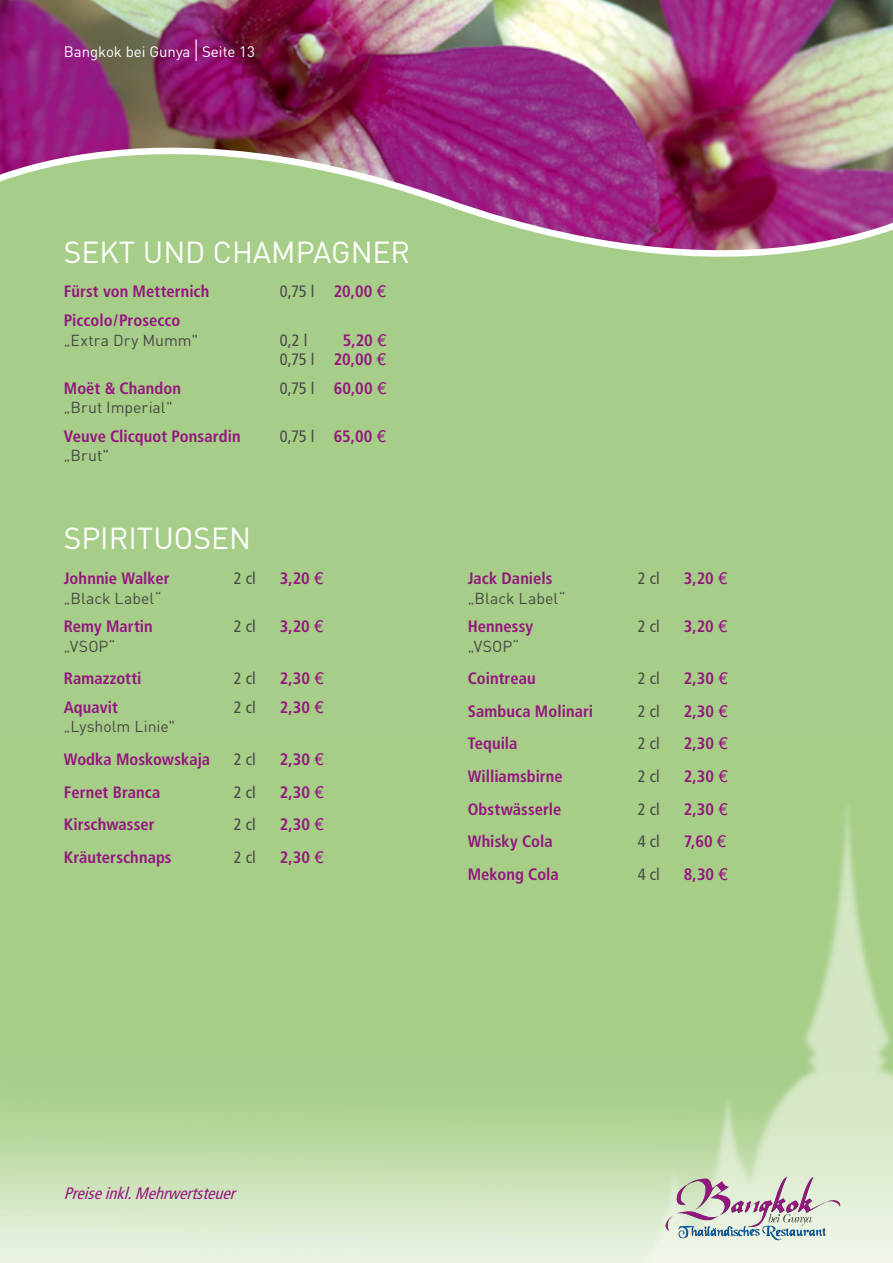
<style>
.page{position:relative;width:893px;height:1263px;background:#a7ce88}
.page>*{position:absolute;margin:0;border:0;box-sizing:border-box;transform-origin:0 0}
.t1{font:30px "DIN";color:#fff}
.t2{font:700 condensed 16.5px/19.8px "Frutiger";letter-spacing:.005em;color:#941680;text-align:right}
.t3{font:condensed 16.5px "Frutiger";letter-spacing:-.005em;color:#484847}
.t4{font:italic condensed 16.5px "Frutiger";color:#941680}
.t5{font:15.75px "DIN";letter-spacing:.005em;color:#484847}
.t6{font:15px "DIN";color:#fff}
.s1{font-size:30px}
.s2{font-weight:700;color:#941680}
.s3{font-family:"LT Euro Money";font-stretch:normal;color:#941680}
.s4{font-family:"LT Euro Money";font-weight:400;font-stretch:normal}
.s5{font-weight:400;color:#484847}
</style>
<div class="page">
<img style="left:0;top:0;width:893px;height:257px">
<img style="left:0;top:808px;width:893px;height:455px">
<svg style="left:665px;top:1176px;width:176px;height:64px;background:#cacac6"></svg>
<p class="t6" style="left:64px;top:42px;width:193px">Bangkok bei Gunya <span class="s1">I</span> Seite 13</p>
<h1 class="t1" style="left:64px;top:233px;width:348px">SEKT UND CHAMPAGNER</h1>
<p class="t2" style="left:64px;top:282px;width:147px">Fürst von Metternich</p>
<p class="t3" style="left:280px;top:282px;width:108px">0,75 l <span class="s2">20,00</span> <span class="s3">5</span></p>
<p class="t2" style="left:64px;top:310px;width:118px">Piccolo/Prosecco</p>
<p class="t5" style="left:64px;top:330px;width:136px">„Extra Dry Mumm"</p>
<p class="t3" style="left:280px;top:330px;width:29px">0,2 l</p>
<p class="t2" style="left:280px;top:330px;width:108px">5,20 <span class="s4">5<br></span><span class="s5">0,75 l</span> 20,00 <span class="s4">5</span></p>
<p class="t2" style="left:64px;top:378px;width:119px">Moët &amp; Chandon</p>
<p class="t3" style="left:280px;top:378px;width:108px">0,75 l <span class="s2">60,00</span> <span class="s3">5</span></p>
<p class="t5" style="left:64px;top:398px;width:111px">„Brut Imperial"</p>
<p class="t2" style="left:64px;top:426px;width:178px">Veuve Clicquot Ponsardin</p>
<p class="t3" style="left:280px;top:426px;width:108px">0,75 l <span class="s2">65,00</span> <span class="s3">5</span></p>
<p class="t5" style="left:64px;top:445px;width:47px">„Brut"</p>
<h1 class="t1" style="left:64px;top:520px;width:189px">SPIRITUOSEN</h1>
<p class="t2" style="left:64px;top:568px;width:107px">Johnnie Walker</p>
<p class="t3" style="left:234px;top:568px;width:23px">2 cl</p>
<p class="t2" style="left:280px;top:568px;width:45px">3,20 <span class="s4">5</span></p>
<p class="t5" style="left:64px;top:588px;width:99px">„Black Label“</p>
<p class="t2" style="left:64px;top:616px;width:91px">Remy Martin</p>
<p class="t3" style="left:234px;top:617px;width:23px">2 cl</p>
<p class="t2" style="left:280px;top:616px;width:45px">3,20 <span class="s4">5</span></p>
<p class="t5" style="left:64px;top:636px;width:53px">„VSOP“</p>
<p class="t2" style="left:64px;top:669px;width:79px">Ramazzotti</p>
<p class="t3" style="left:234px;top:669px;width:23px">2 cl</p>
<p class="t2" style="left:280px;top:669px;width:45px">2,30 <span class="s4">5</span></p>
<p class="t2" style="left:64px;top:697px;width:56px">Aquavit</p>
<p class="t3" style="left:234px;top:697px;width:23px">2 cl</p>
<p class="t2" style="left:280px;top:697px;width:45px">2,30 <span class="s4">5</span></p>
<p class="t5" style="left:64px;top:717px;width:113px">„Lysholm Linie"</p>
<p class="t2" style="left:64px;top:749px;width:148px">Wodka Moskowskaja</p>
<p class="t3" style="left:234px;top:750px;width:23px">2 cl</p>
<p class="t2" style="left:280px;top:749px;width:45px">2,30 <span class="s4">5</span></p>
<p class="t2" style="left:64px;top:782px;width:98px">Fernet Branca</p>
<p class="t3" style="left:234px;top:782px;width:23px">2 cl</p>
<p class="t2" style="left:280px;top:782px;width:45px">2,30 <span class="s4">5</span></p>
<p class="t2" style="left:64px;top:814px;width:92px">Kirschwasser</p>
<p class="t3" style="left:234px;top:815px;width:23px">2 cl</p>
<p class="t2" style="left:280px;top:814px;width:45px">2,30 <span class="s4">5</span></p>
<p class="t2" style="left:64px;top:847px;width:109px">Kräuterschnaps</p>
<p class="t3" style="left:234px;top:847px;width:23px">2 cl</p>
<p class="t2" style="left:280px;top:847px;width:45px">2,30 <span class="s4">5</span></p>
<p class="t2" style="left:468px;top:568px;width:86px">Jack Daniels</p>
<p class="t3" style="left:638px;top:568px;width:23px">2 cl</p>
<p class="t2" style="left:684px;top:568px;width:45px">3,20 <span class="s4">5</span></p>
<p class="t5" style="left:468px;top:588px;width:99px">„Black Label“</p>
<p class="t2" style="left:468px;top:616px;width:67px">Hennessy</p>
<p class="t3" style="left:638px;top:617px;width:23px">2 cl</p>
<p class="t2" style="left:684px;top:616px;width:45px">3,20 <span class="s4">5</span></p>
<p class="t5" style="left:468px;top:636px;width:53px">„VSOP“</p>
<p class="t2" style="left:468px;top:669px;width:69px">Cointreau</p>
<p class="t3" style="left:638px;top:669px;width:23px">2 cl</p>
<p class="t2" style="left:684px;top:669px;width:45px">2,30 <span class="s4">5</span></p>
<p class="t2" style="left:468px;top:701px;width:127px">Sambuca Molinari</p>
<p class="t3" style="left:638px;top:701px;width:23px">2 cl</p>
<p class="t2" style="left:684px;top:701px;width:45px">2,30 <span class="s4">5</span></p>
<p class="t2" style="left:468px;top:734px;width:51px">Tequila</p>
<p class="t3" style="left:638px;top:734px;width:23px">2 cl</p>
<p class="t2" style="left:684px;top:734px;width:45px">2,30 <span class="s4">5</span></p>
<p class="t2" style="left:468px;top:766px;width:97px">Williamsbirne</p>
<p class="t3" style="left:638px;top:767px;width:23px">2 cl</p>
<p class="t2" style="left:684px;top:766px;width:45px">2,30 <span class="s4">5</span></p>
<p class="t2" style="left:468px;top:799px;width:95px">Obstwässerle</p>
<p class="t3" style="left:638px;top:799px;width:23px">2 cl</p>
<p class="t2" style="left:684px;top:799px;width:45px">2,30 <span class="s4">5</span></p>
<p class="t2" style="left:468px;top:831px;width:86px">Whisky Cola</p>
<p class="t3" style="left:638px;top:832px;width:23px">4 cl</p>
<p class="t2" style="left:684px;top:831px;width:44px">7,60 <span class="s4">5</span></p>
<p class="t2" style="left:468px;top:864px;width:93px">Mekong Cola</p>
<p class="t3" style="left:638px;top:864px;width:23px">4 cl</p>
<p class="t2" style="left:684px;top:864px;width:45px">8,30 <span class="s4">5</span></p>
<p class="t4" style="left:64px;top:1184px;width:178px">Preiseinkl.Mehrwertsteuer</p>
</div>
